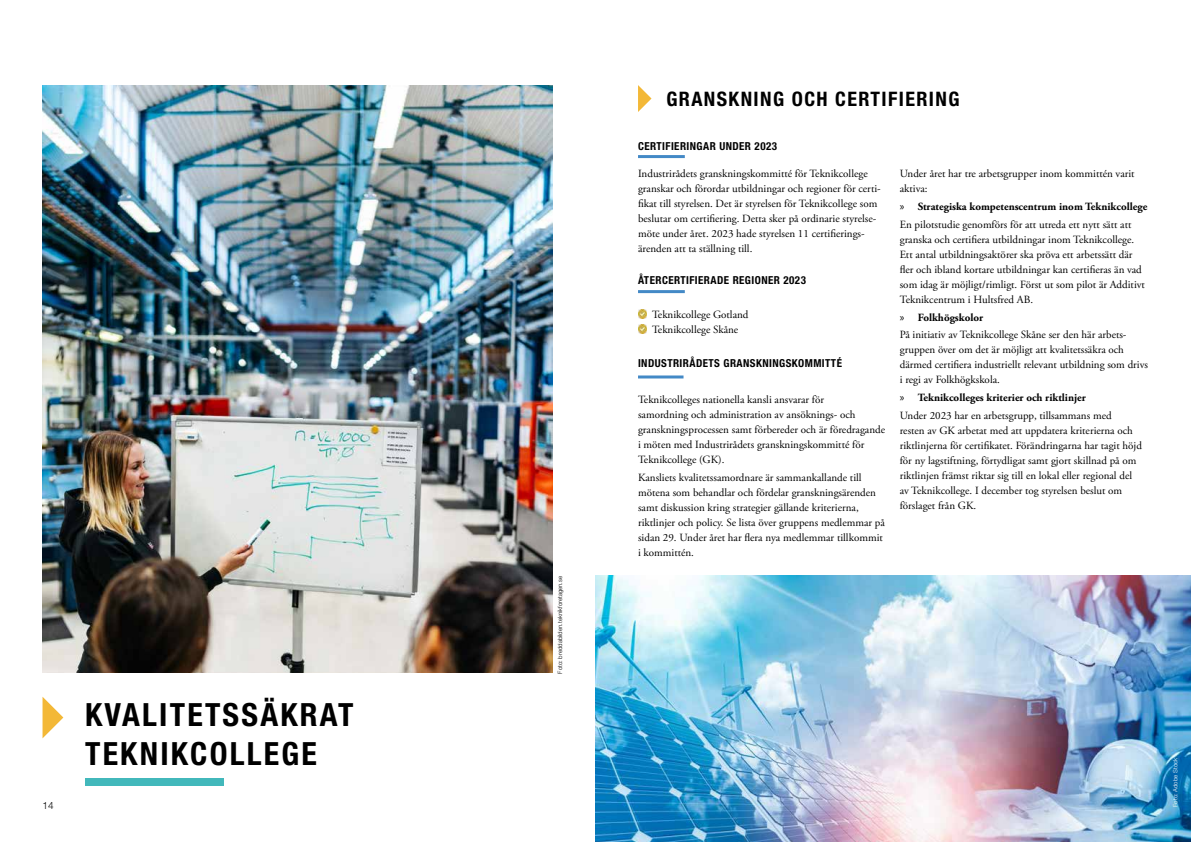
<style>
.page{position:relative;width:1191px;height:842px;background:#fff}
.page>*{position:absolute;margin:0;border:0;box-sizing:border-box;transform-origin:0 0}
.t1{font:700 condensed 32px/38.4px "Helvetica Neue LT Std";letter-spacing:.07em;color:#000}
.t2{font:700 condensed 20px "Helvetica Neue LT Std";letter-spacing:.07em;color:#000}
.t3{font:11px/15px "Adobe Garamond Pro";color:#000}
.t4{font:700 condensed 11px "Helvetica Neue LT Std";letter-spacing:.04em;color:#000}
.t5{font:300 10px "Helvetica Neue LT Std";color:#000}
.t6{font:300 6px "Helvetica Neue LT Pro";color:#000}
.t7{font:300 6px "Helvetica Neue LT Pro";color:#fff}
.s1{font-family:"Myriad Pro"}
.s2{font-weight:700}
</style>
<div class="page">
<img style="left:43px;top:85px;width:510px;height:588px">
<div style="left:85px;top:778px;width:139px;height:7px;background:#42b8bb"></div>
<svg style="left:43px;top:697px;width:20px;height:41px"></svg>
<hr style="left:638px;top:155px;width:47px;height:3px;background:#4389c6">
<svg style="left:638px;top:85px;width:13px;height:27px"></svg>
<svg style="left:638px;top:310px;width:8px;height:8px"></svg>
<svg style="left:638px;top:325px;width:8px;height:8px"></svg>
<hr style="left:638px;top:290px;width:47px;height:3px;background:#4389c6">
<hr style="left:638px;top:375px;width:45px;height:3px;background:#4389c6">
<img style="left:595px;top:575px;width:596px;height:267px">
<p class="t5" style="left:43px;top:800px;width:13px">14</p>
<h1 class="t1" style="left:85px;top:695px;width:270px">KVALITETSSÄKRAT<br>TEKNIKCOLLEGE</h1>
<p class="t6" style="left:556px;top:674px;width:99px;rotate:-90deg">Foto: breddabilden.teknikforetagen.se</p>
<h2 class="t2" style="left:666px;top:87px;width:294px">GRANSKNING OCH CERTIFIERING</h2>
<p class="t4" style="left:638px;top:139px;width:140px">CERTIFIERINGAR UNDER 2023</p>
<p class="t3" style="left:638px;top:166px;width:244px">Industrirådets granskningskommitté för Teknikcollege granskar och förordar utbildningar och regioner för certi&shy;fikat till styrelsen. Det är styrelsen för Teknikcollege som beslutar om certifiering. Detta sker på ordinarie styrelse&shy;möte under året. 2023 hade styrelsen 11 certifierings&shy;ärenden att ta ställning till.</p>
<p class="t4" style="left:638px;top:273px;width:169px">ÅTERCERTIFIERADE REGIONER 2023</p>
<p class="t3" style="left:652px;top:308px;width:98px">Teknikcollege Gotland<br>Teknikcollege Skåne</p>
<p class="t4" style="left:638px;top:357px;width:205px">INDUSTRIRÅDETS GRANSKNINGSKOMMITTÉ</p>
<p class="t3" style="left:638px;top:393px;width:249px">Teknikcolleges nationella kansli ansvarar för<br>samordning och administration av ansöknings- och granskningsprocessen samt förbereder och är föredragande i möten med Industrirådets granskningskommitté för Teknikcollege (GK).</p>
<p class="t3" style="left:638px;top:470px;width:248px">Kansliets kvalitetssamordnare är sammankallande till mötena som behandlar och fördelar granskningsärenden samt diskussion kring strategier gällande kriterierna, riktlinjer och policy. Se lista över gruppens medlemmar på sidan 29. Under året har flera nya medlemmar tillkommit i kommittén.</p>
<p class="t3" style="left:899px;top:166px;width:236px">Under året har tre arbetsgrupper inom kommittén varit aktiva:</p>
<p class="t3" style="left:899px;top:198px;width:249px;line-height:17.8px"><span class="s1">»</span> <span class="s2">Strategiska kompetenscentrum inom Teknikcollege<br></span>En pilotstudie genomförs för att utreda ett nytt sätt att</p>
<p class="t3" style="left:899px;top:232px;width:247px">granska och certifiera utbildningar inom Teknikcollege.<br>Ett antal utbildningsaktörer ska pröva ett arbetssätt där fler och ibland kortare utbildningar kan certifieras än vad som idag är möjligt/rimligt. Först ut som pilot är Additivt Teknikcentrum i Hultsfred AB.</p>
<p class="t3" style="left:899px;top:309px;width:228px;line-height:17.8px"><span class="s1">»</span> <span class="s2">Folkhögskolor<br></span>På initiativ av Teknikcollege Skåne ser den här arbets-</p>
<p class="t3" style="left:899px;top:343px;width:250px">gruppen över om det är möjligt att kvalitetssäkra och därmed certifiera industriellt relevant utbildning som drivs i regi av Folkhögkskola.</p>
<p class="t3" style="left:899px;top:389px;width:213px;line-height:17.8px"><span class="s1">»</span> <span class="s2">Teknikcolleges kriterier och riktlinjer<br></span>Under 2023 har en arbetsgrupp, tillsammans med</p>
<p class="t3" style="left:899px;top:423px;width:244px">resten av GK arbetat med att uppdatera kriterierna och riktlinjerna för certifikatet. Förändringarna har tagit höjd för ny lagstiftning, förtydligat samt gjort skillnad på om riktlinjen främst riktar sig till en lokal eller regional del av Teknikcollege. I december tog styrelsen beslut om förslaget från GK.</p>
<p class="t7" style="left:1171px;top:807px;width:50px;rotate:-90deg">Foto: Adobe Stock</p>
</div>
